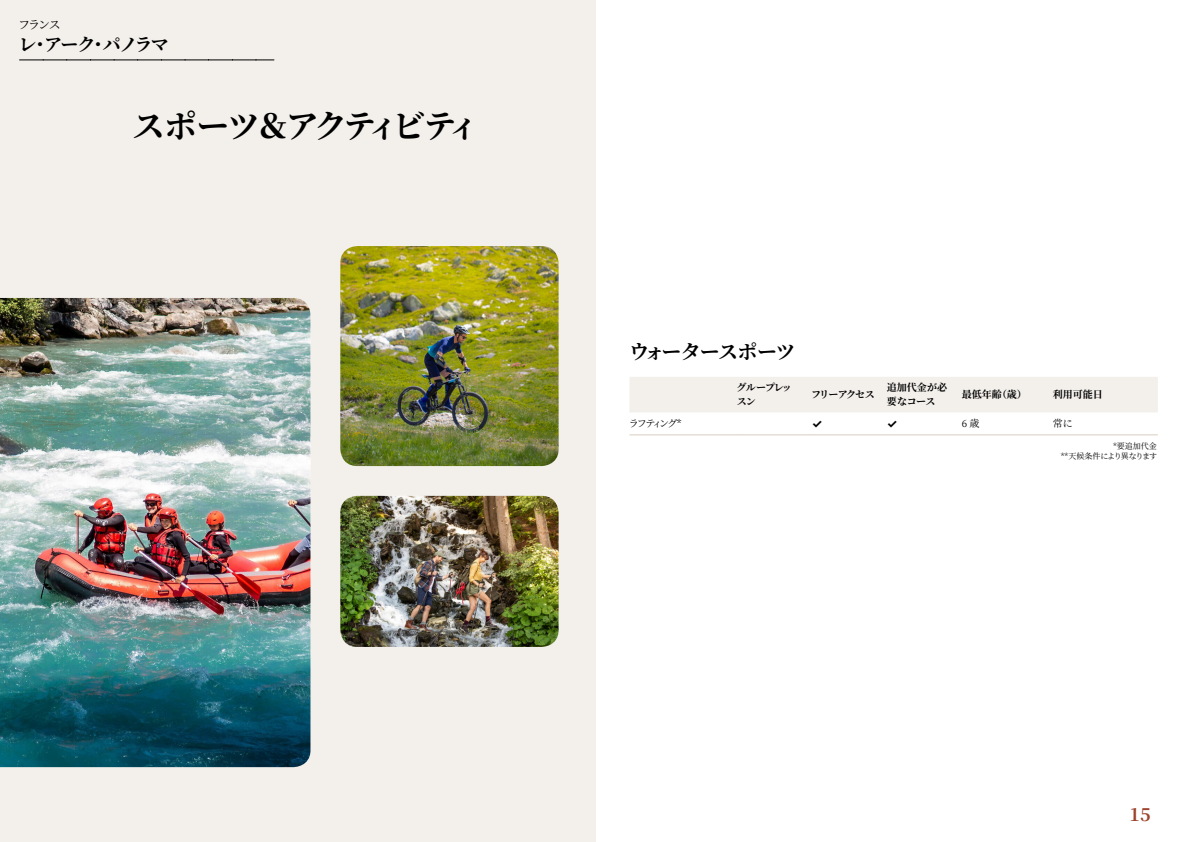
<style>
.page{position:relative;width:1191px;height:842px;background:#fff}
.page>*{position:absolute;margin:0;border:0;box-sizing:border-box;transform-origin:0 0}
.t1{font:700 33px "Noto Serif JP";letter-spacing:-.12em;color:#000}
.t2{font:700 20px "Noto Serif JP";letter-spacing:-.07em;color:#000}
.t3{font:700 18px "Noto Serif JP";letter-spacing:-.09em;color:#000}
.t4{font:700 18px "Noto Serif JP";color:#9d432c}
.t5{font:12px "Noto Serif JP";color:#000}
.t6{font:700 12px "Inter";color:#000}
.t7{font:700 10px "Noto Serif JP";letter-spacing:-.03em;color:#000}
.t8{font:700 10px/14px "Noto Serif JP";color:#000}
.t9{font:10px "Noto Serif JP";letter-spacing:-.185em;color:#000}
.t10{font:700 10px/14px "Noto Serif JP";letter-spacing:-.1em;color:#000}
.t11{font:700 10px "Noto Serif JP";letter-spacing:-.095em;color:#000}
.t12{font:8px/9.6px "Noto Serif JP";color:#000;text-align:right}
</style>
<div class="page">
<div style="left:0;top:0;width:595px;height:842px;background:#f3f0ec"></div>
<img style="left:340px;top:246px;width:218px;height:220px">
<img style="left:0;top:298px;width:310px;height:469px">
<img style="left:340px;top:496px;width:218px;height:151px">
<svg style="left:20px;top:60px;width:254px;height:1px"></svg>
<div style="left:630px;top:377px;width:527px;height:35px;background:#f3f0ec"></div>
<hr style="left:629px;top:434px;width:108px;height:1px;background:#d7cdc1">
<hr style="left:737px;top:434px;width:75px;height:1px;background:#d7cdc1">
<hr style="left:812px;top:434px;width:75px;height:1px;background:#d7cdc1">
<hr style="left:887px;top:434px;width:75px;height:1px;background:#d7cdc1">
<hr style="left:962px;top:434px;width:91px;height:1px;background:#d7cdc1">
<hr style="left:1053px;top:434px;width:104px;height:1px;background:#d7cdc1">
<h3 class="t5" style="left:18px;top:17px;width:44px">フランス</h3>
<h3 class="t3" style="left:18px;top:34px;width:152px">レ・アーク・パノラマ</h3>
<h1 class="t1" style="left:132px;top:107px;width:349px">スポーツ＆アクティビティ</h1>
<h2 class="t2" style="left:629px;top:340px;width:168px">ウォータースポーツ</h2>
<p class="t10" style="left:736px;top:381px;width:57px">グループレッスン</p>
<p class="t11" style="left:811px;top:389px;width:65px">フリーアクセス</p>
<p class="t8" style="left:887px;top:381px;width:62px">追加代金が必要なコース</p>
<p class="t7" style="left:962px;top:389px;width:66px">最低年齢（歳）</p>
<p class="t7" style="left:1053px;top:389px;width:51px">利用可能日</p>
<p class="t9" style="left:629px;top:418px;width:54px">ラフティング*</p>
<h3 class="t6" style="left:812px;top:415px;width:12px">✓</h3>
<h3 class="t6" style="left:887px;top:415px;width:12px">✓</h3>
<p class="t9" style="left:962px;top:418px;width:19px">6 歳</p>
<p class="t9" style="left:1053px;top:418px;width:21px">常に</p>
<p class="t12" style="left:1060px;top:442px;width:98px">*要追加代金<br>**天候条件により異なります</p>
<h3 class="t4" style="left:1129px;top:804px;width:23px">15</h3>
</div>
